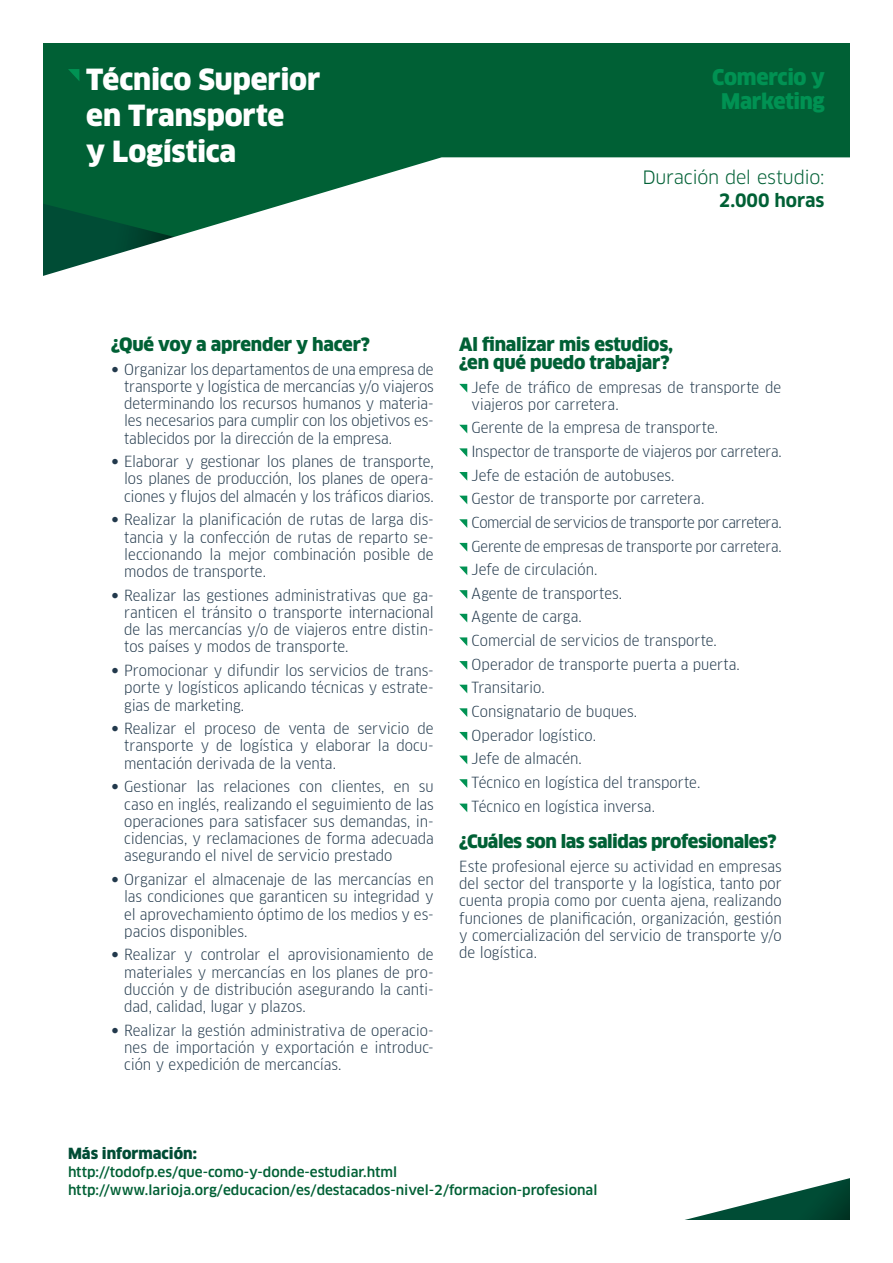
<style>
.page{position:relative;width:893px;height:1263px;background:#006035}
.page>*{position:absolute;margin:0;border:0;box-sizing:border-box;transform-origin:0 0}
.t1{font:900 28.5px/36px "Clan OT";letter-spacing:-.005em;color:#fff}
.t2{font:900 21.15px/24.3px "Clan OT";letter-spacing:-.02em;color:#009253;text-align:center}
.t3{font:900 18px/18px "Clan OT";letter-spacing:-.02em;color:#006035}
.t4{font:18px "Clan OT";letter-spacing:-.01em;color:#006035}
.t5{font:700 18px "Clan OT";color:#006035}
.t6{font:15px/17.2px "Clan Offc Pro Narr";letter-spacing:-.005em;color:#22394c;text-align:justify}
.t7{font:900 15px "Clan OT";color:#004c35}
.t8{font:500 13.5px/18px "Clan OT";color:#006035}
.s1{font-family:"Cg Nashville Md"}
</style>
<div class="page">
<div style="left:43px;top:157px;width:807px;height:1063px;background:#fff"></div>
<svg style="left:677px;top:1177px;width:173px;height:43px;background:#88a99f"></svg>
<svg style="left:68px;top:69px;width:11px;height:12px"></svg>
<svg style="left:459px;top:384px;width:8px;height:9px"></svg>
<svg style="left:459px;top:425px;width:8px;height:8px"></svg>
<svg style="left:459px;top:448px;width:8px;height:9px"></svg>
<svg style="left:459px;top:472px;width:8px;height:9px"></svg>
<svg style="left:459px;top:496px;width:8px;height:8px"></svg>
<svg style="left:459px;top:519px;width:8px;height:9px"></svg>
<svg style="left:459px;top:543px;width:8px;height:9px"></svg>
<svg style="left:459px;top:566px;width:8px;height:9px"></svg>
<svg style="left:459px;top:590px;width:8px;height:9px"></svg>
<svg style="left:459px;top:614px;width:8px;height:8px"></svg>
<svg style="left:459px;top:637px;width:8px;height:9px"></svg>
<svg style="left:459px;top:661px;width:8px;height:9px"></svg>
<svg style="left:459px;top:685px;width:8px;height:8px"></svg>
<svg style="left:459px;top:708px;width:8px;height:9px"></svg>
<svg style="left:459px;top:732px;width:8px;height:9px"></svg>
<svg style="left:459px;top:755px;width:8px;height:9px"></svg>
<svg style="left:459px;top:779px;width:8px;height:9px"></svg>
<svg style="left:459px;top:803px;width:8px;height:9px"></svg>
<div style="left:0;top:0;width:43px;height:1263px;background:#fff"></div>
<div style="left:0;top:0;width:893px;height:43px;background:#fff"></div>
<div style="left:0;top:1220px;width:893px;height:43px;background:#fff"></div>
<div style="left:850px;top:0;width:43px;height:1263px;background:#fff"></div>
<h1 class="t1" style="left:86px;top:62px;width:236px">Técnico Superior en Transporte<br>y Logística</h1>
<h2 class="t2" style="left:712px;top:65px;width:114px">Comercio y<br>Marketing</h2>
<p class="t4" style="left:642px;top:167px;width:184px">Duración del estudio:</p>
<p class="t5" style="left:719px;top:190px;width:107px">2.000 horas</p>
<p class="t3" style="left:111px;top:335px;width:260px">¿Qué voy a aprender y hacer?</p>
<p class="t6" style="left:124px;top:360px;width:311px;text-indent:-13px"><span class="s1">•</span> Organizar los departamentos de una empresa de transporte y logística de mercancías y/o viajeros determinando los recursos humanos y materia&shy;les necesarios para cumplir con los objetivos es&shy;tablecidos por la dirección de la empresa.</p>
<p class="t6" style="left:124px;top:453px;width:311px;text-indent:-13px"><span class="s1">•</span> Elaborar y gestionar los planes de transporte, los planes de producción, los planes de opera&shy;ciones y flujos del almacén y los tráficos diarios.</p>
<p class="t6" style="left:124px;top:511px;width:311px;text-indent:-13px"><span class="s1">•</span> Realizar la planificación de rutas de larga dis&shy;tancia y la confección de rutas de reparto se&shy;leccionando la mejor combinación posible de modos de transporte.</p>
<p class="t6" style="left:124px;top:586px;width:311px;text-indent:-13px"><span class="s1">•</span> Realizar las gestiones administrativas que ga&shy;ranticen el tránsito o transporte internacional de las mercancías y/o de viajeros entre distin&shy;tos países y modos de transporte.</p>
<p class="t6" style="left:124px;top:662px;width:311px;text-indent:-13px"><span class="s1">•</span> Promocionar y difundir los servicios de trans&shy;porte y logísticos aplicando técnicas y estrate&shy;gias de marketing.</p>
<p class="t6" style="left:124px;top:720px;width:311px;text-indent:-13px"><span class="s1">•</span> Realizar el proceso de venta de servicio de transporte y de logística y elaborar la docu&shy;mentación derivada de la venta.</p>
<p class="t6" style="left:124px;top:778px;width:311px;text-indent:-13px"><span class="s1">•</span> Gestionar las relaciones con clientes, en su caso en inglés, realizando el seguimiento de las operaciones para satisfacer sus demandas, in&shy;cidencias, y reclamaciones de forma adecuada asegurando el nivel de servicio prestado</p>
<p class="t6" style="left:124px;top:871px;width:311px;text-indent:-13px"><span class="s1">•</span> Organizar el almacenaje de las mercancías en las condiciones que garanticen su integridad y el aprovechamiento óptimo de los medios y es&shy;pacios disponibles.</p>
<p class="t6" style="left:124px;top:946px;width:311px;text-indent:-13px"><span class="s1">•</span> Realizar y controlar el aprovisionamiento de materiales y mercancías en los planes de pro&shy;ducción y de distribución asegurando la canti&shy;dad, calidad, lugar y plazos.</p>
<p class="t6" style="left:124px;top:1021px;width:311px;text-indent:-13px"><span class="s1">•</span> Realizar la gestión administrativa de operacio&shy;nes de importación y exportación e introduc&shy;ción y expedición de mercancías.</p>
<p class="t3" style="left:459px;top:335px;width:215px">Al finalizar mis estudios, ¿en qué puedo trabajar?</p>
<p class="t6" style="left:472px;top:378px;width:311px">Jefe de tráfico de empresas de transporte de viajeros por carretera.</p>
<p class="t6" style="left:471px;top:416px;width:312px;line-height:23.7px;text-align:left">Gerente de la empresa de transporte.<br>Inspector de transporte de viajeros por carretera.<br>Jefe de estación de autobuses.<br>Gestor de transporte por carretera.<br>Comercial de servicios de transporte por carretera.<br>Gerente de empresas de transporte por carretera.<br>Jefe de circulación.<br>Agente de transportes.<br>Agente de carga.<br>Comercial de servicios de transporte.<br>Operador de transporte puerta a puerta.<br>Transitario.<br>Consignatario de buques.<br>Operador logístico.<br>Jefe de almacén.<br>Técnico en logística del transporte.<br>Técnico en logística inversa.</p>
<p class="t3" style="left:459px;top:833px;width:319px">¿Cuáles son las salidas profesionales?</p>
<p class="t6" style="left:459px;top:858px;width:324px">Este profesional ejerce su actividad en empresas del sector del transporte y la logística, tanto por cuenta propia como por cuenta ajena, realizando funciones de planificación, organización, gestión y comercialización del servicio de transporte y/o de logística.</p>
<p class="t7" style="left:68px;top:1144px;width:130px">Más información:</p>
<p class="t8" style="left:68px;top:1163px;width:531px">http://todofp.es/que-como-y-donde-estudiar.html http://www.larioja.org/educacion/es/destacados-nivel-2/formacion-profesional</p>
</div>
